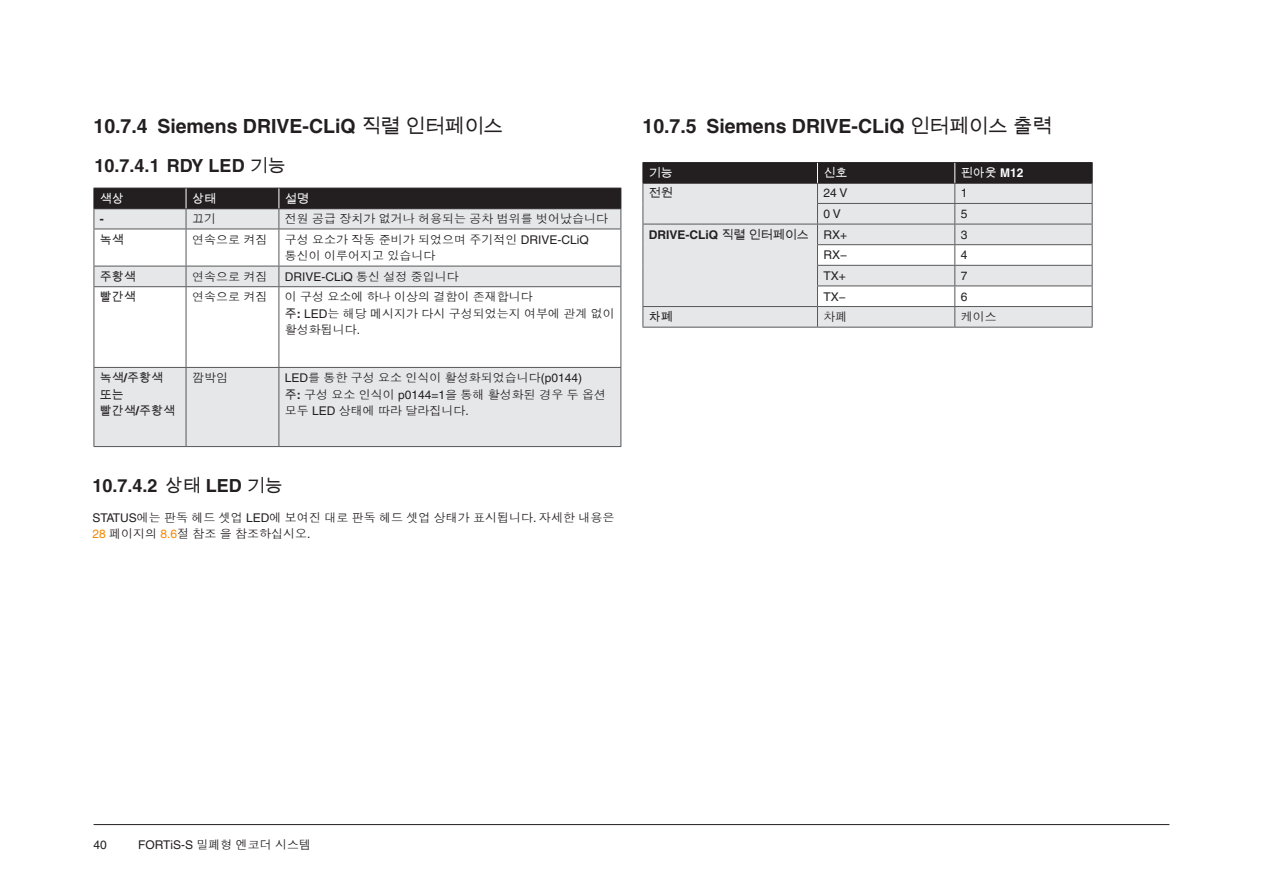
<style>
.page{position:relative;width:1263px;height:893px;background:#fff}
.page>*{position:absolute;margin:0;border:0;box-sizing:border-box;transform-origin:0 0}
.t1{font:700 19.5px "Helvetica LT Pro";color:#231f20}
.t2{font:700 18px "Helvetica LT Pro";color:#231f20}
._8pt_Table_body_left_aligned{font:12px/16.5px "Dotum Che";color:#231f20}
._8pt_Body_Text{font:12px/16.5px "Dotum Che";color:#231f20}
._8pt_Table_body_left_aligned-2{font:12px "Helvetica LT Pro";color:#231f20}
._8pt_Column_1_bold_text{font:12px/16.5px "Arial Unicode MS";color:#231f20}
._8pt_Column_1_bold_text-2{font:700 12px "Helvetica LT Pro";color:#231f20}
._8pt_Inside_Table_header_left_aligned{font:12px "Arial Unicode MS";color:#fff}
.s1{font-family:"Arial Unicode MS";font-weight:400}
.s2{font-family:"Helvetica LT Pro"}
.s3{font-family:"Dotum Che"}
.s4{font-family:"Arial Unicode MS"}
.s5{font-family:"Helvetica LT Pro";font-weight:700}
.s6{font-family:"Helvetica LT Pro";color:#f88800}
</style>
<div class="page">
<hr style="left:94px;top:824px;width:1075px;height:1px;background:#231f20">
<svg style="left:95px;top:267px;width:525px;height:179px;fill:#e6e7e9"></svg>
<hr style="left:94px;top:229px;width:92px;height:1px;background:#57585a">
<hr style="left:94px;top:229px;width:1px;height:37px;background:#57585a">
<hr style="left:186px;top:229px;width:93px;height:1px;background:#57585a">
<hr style="left:186px;top:229px;width:1px;height:37px;background:#57585a">
<hr style="left:279px;top:229px;width:342px;height:1px;background:#57585a">
<hr style="left:279px;top:229px;width:1px;height:37px;background:#57585a">
<hr style="left:620px;top:229px;width:1px;height:37px;background:#57585a">
<hr style="left:94px;top:266px;width:92px;height:1px;background:#57585a">
<svg style="left:94px;top:266px;width:1px;height:20px"></svg>
<hr style="left:186px;top:266px;width:93px;height:1px;background:#57585a">
<svg style="left:186px;top:266px;width:1px;height:20px"></svg>
<hr style="left:279px;top:266px;width:342px;height:1px;background:#57585a">
<svg style="left:279px;top:266px;width:1px;height:20px"></svg>
<svg style="left:620px;top:266px;width:1px;height:20px"></svg>
<hr style="left:94px;top:286px;width:92px;height:1px;background:#57585a">
<hr style="left:94px;top:287px;width:1px;height:80px;background:#57585a">
<hr style="left:186px;top:286px;width:93px;height:1px;background:#57585a">
<hr style="left:186px;top:287px;width:1px;height:80px;background:#57585a">
<hr style="left:279px;top:286px;width:342px;height:1px;background:#57585a">
<hr style="left:279px;top:287px;width:1px;height:80px;background:#57585a">
<hr style="left:620px;top:287px;width:1px;height:80px;background:#57585a">
<hr style="left:94px;top:367px;width:92px;height:1px;background:#57585a">
<hr style="left:94px;top:368px;width:1px;height:78px;background:#57585a">
<hr style="left:186px;top:367px;width:93px;height:1px;background:#57585a">
<hr style="left:186px;top:368px;width:1px;height:78px;background:#57585a">
<hr style="left:279px;top:367px;width:342px;height:1px;background:#57585a">
<hr style="left:279px;top:368px;width:1px;height:78px;background:#57585a">
<hr style="left:620px;top:368px;width:1px;height:78px;background:#57585a">
<hr style="left:94px;top:446px;width:92px;height:1px;background:#57585a">
<hr style="left:186px;top:446px;width:93px;height:1px;background:#57585a">
<hr style="left:279px;top:446px;width:342px;height:1px;background:#57585a">
<svg style="left:94px;top:188px;width:527px;height:41px;background:#7f7e7f"></svg>
<hr style="left:642px;top:162px;width:175px;height:1px;background:#231f20">
<hr style="left:817px;top:162px;width:138px;height:1px;background:#231f20">
<hr style="left:955px;top:162px;width:137px;height:1px;background:#231f20">
<hr style="left:642px;top:327px;width:175px;height:1px;background:#57585a">
<hr style="left:817px;top:327px;width:138px;height:1px;background:#57585a">
<hr style="left:955px;top:327px;width:137px;height:1px;background:#57585a">
<svg style="left:642px;top:163px;width:451px;height:164px;background:#cbcccd"></svg>
<p class="t1" style="left:94px;top:114px;width:411px">10.7.4 Siemens DRIVE-CLiQ <span class="s1">직렬 인터페이스</span></p>
<p class="t2" style="left:95px;top:155px;width:193px">10.7.4.1 RDY LED <span class="s1">기능</span></p>
<p class="_8pt_Inside_Table_header_left_aligned" style="left:100px;top:190px;width:25px">색상</p>
<p class="_8pt_Inside_Table_header_left_aligned" style="left:192px;top:190px;width:25px">상태</p>
<p class="_8pt_Inside_Table_header_left_aligned" style="left:285px;top:190px;width:25px">설명</p>
<p class="_8pt_Column_1_bold_text-2" style="left:100px;top:211px;width:5px">-</p>
<p class="_8pt_Table_body_left_aligned" style="left:192px;top:210px;width:25px">끄기</p>
<p class="_8pt_Table_body_left_aligned" style="left:285px;top:210px;width:325px">전원 공급 장치가 없거나 허용되는 공차 범위를 벗어났습니다</p>
<p class="_8pt_Column_1_bold_text" style="left:100px;top:231px;width:25px">녹색</p>
<p class="_8pt_Table_body_left_aligned" style="left:192px;top:231px;width:77px">연속으로 켜짐</p>
<p class="_8pt_Table_body_left_aligned" style="left:285px;top:231px;width:306px">구성 요소가 작동 준비가 되었으며 주기적인 <span class="s2">DRIVE-CLiQ </span>통신이 이루어지고 있습니다</p>
<p class="_8pt_Column_1_bold_text" style="left:100px;top:268px;width:37px">주황색</p>
<p class="_8pt_Table_body_left_aligned" style="left:192px;top:268px;width:77px">연속으로 켜짐</p>
<p class="_8pt_Table_body_left_aligned-2" style="left:285px;top:270px;width:176px">DRIVE-CLiQ <span class="s3">통신 설정 중입니다</span></p>
<p class="_8pt_Column_1_bold_text" style="left:100px;top:289px;width:37px">빨간색</p>
<p class="_8pt_Table_body_left_aligned" style="left:192px;top:289px;width:77px">연속으로 켜짐</p>
<p class="_8pt_Table_body_left_aligned" style="left:285px;top:289px;width:250px">이 구성 요소에 하나 이상의 결함이 존재합니다</p>
<p class="_8pt_Table_body_left_aligned" style="left:285px;top:305px;width:331px"><span class="s4">주</span><span class="s5">:</span> <span class="s2">LED</span>는 해당 메시지가 다시 구성되었는지 여부에 관계 없이 활성화됩니다<span class="s2">.</span></p>
<p class="_8pt_Column_1_bold_text" style="left:100px;top:369px;width:65px">녹색<span class="s5">/</span>주황색 또는</p>
<p class="_8pt_Column_1_bold_text" style="left:100px;top:402px;width:77px">빨간색<span class="s5">/</span>주황색</p>
<p class="_8pt_Table_body_left_aligned" style="left:192px;top:369px;width:37px">깜박임</p>
<p class="_8pt_Table_body_left_aligned" style="left:285px;top:369px;width:299px"><span class="s2">LED</span>를 통한 구성 요소 인식이 활성화되었습니다<span class="s2">(p0144)</span></p>
<p class="_8pt_Table_body_left_aligned" style="left:285px;top:386px;width:323px"><span class="s4">주</span><span class="s5">:</span> 구성 요소 인식이 <span class="s2">p0144=1</span>을 통해 활성화된 경우 두 옵션 모두 <span class="s2">LED</span> 상태에 따라 달라집니다<span class="s2">.</span></p>
<p class="t2" style="left:92px;top:475px;width:192px">10.7.4.2 <span class="s1">상태</span> LED <span class="s1">기능</span></p>
<p class="_8pt_Body_Text" style="left:92px;top:509px;width:523px"><span class="s2">STATUS</span>에는 판독 헤드 셋업 <span class="s2">LED</span>에 보여진 대로 판독 헤드 셋업 상태가 표시됩니다<span class="s2">.</span> 자세한 내용은<br><span class="s6">28</span> 페이지의 <span class="s6">8.6</span>절 참조 을 참조하십시오<span class="s2">.</span></p>
<p class="t1" style="left:642px;top:115px;width:411px">10.7.5 Siemens DRIVE-CLiQ <span class="s1">인터페이스 출력</span></p>
<p class="_8pt_Inside_Table_header_left_aligned" style="left:649px;top:164px;width:25px">기능</p>
<p class="_8pt_Inside_Table_header_left_aligned" style="left:823px;top:164px;width:25px">신호</p>
<p class="_8pt_Inside_Table_header_left_aligned" style="left:961px;top:164px;width:64px">핀아웃 <span class="s5">M12</span></p>
<p class="_8pt_Column_1_bold_text" style="left:649px;top:185px;width:25px">전원</p>
<p class="_8pt_Table_body_left_aligned-2" style="left:823px;top:186px;width:26px">24 V</p>
<p class="_8pt_Table_body_left_aligned-2" style="left:961px;top:186px;width:8px">1</p>
<p class="_8pt_Table_body_left_aligned-2" style="left:823px;top:207px;width:19px">0 V</p>
<p class="_8pt_Table_body_left_aligned-2" style="left:961px;top:207px;width:8px">5</p>
<p class="_8pt_Column_1_bold_text-2" style="left:649px;top:227px;width:162px">DRIVE-CLiQ <span class="s1">직렬 인터페이스</span></p>
<p class="_8pt_Table_body_left_aligned-2" style="left:823px;top:228px;width:25px">RX+</p>
<p class="_8pt_Table_body_left_aligned-2" style="left:961px;top:228px;width:8px">3</p>
<p class="_8pt_Table_body_left_aligned-2" style="left:823px;top:248px;width:25px">RX−</p>
<p class="_8pt_Table_body_left_aligned-2" style="left:961px;top:248px;width:8px">4</p>
<p class="_8pt_Table_body_left_aligned-2" style="left:823px;top:269px;width:24px">TX+</p>
<p class="_8pt_Table_body_left_aligned-2" style="left:961px;top:269px;width:8px">7</p>
<p class="_8pt_Table_body_left_aligned-2" style="left:823px;top:289px;width:24px">TX−</p>
<p class="_8pt_Table_body_left_aligned-2" style="left:961px;top:289px;width:8px">6</p>
<p class="_8pt_Column_1_bold_text" style="left:649px;top:308px;width:25px">차폐</p>
<p class="_8pt_Table_body_left_aligned" style="left:823px;top:309px;width:25px">차폐</p>
<p class="_8pt_Table_body_left_aligned" style="left:961px;top:309px;width:37px">케이스</p>
<p class="_8pt_Table_body_left_aligned-2" style="left:94px;top:838px;width:15px">40</p>
<p class="_8pt_Body_Text" style="left:138px;top:837px;width:174px"><span class="s2">FORTiS-S</span> 밀폐형 엔코더 시스템</p>
</div>
